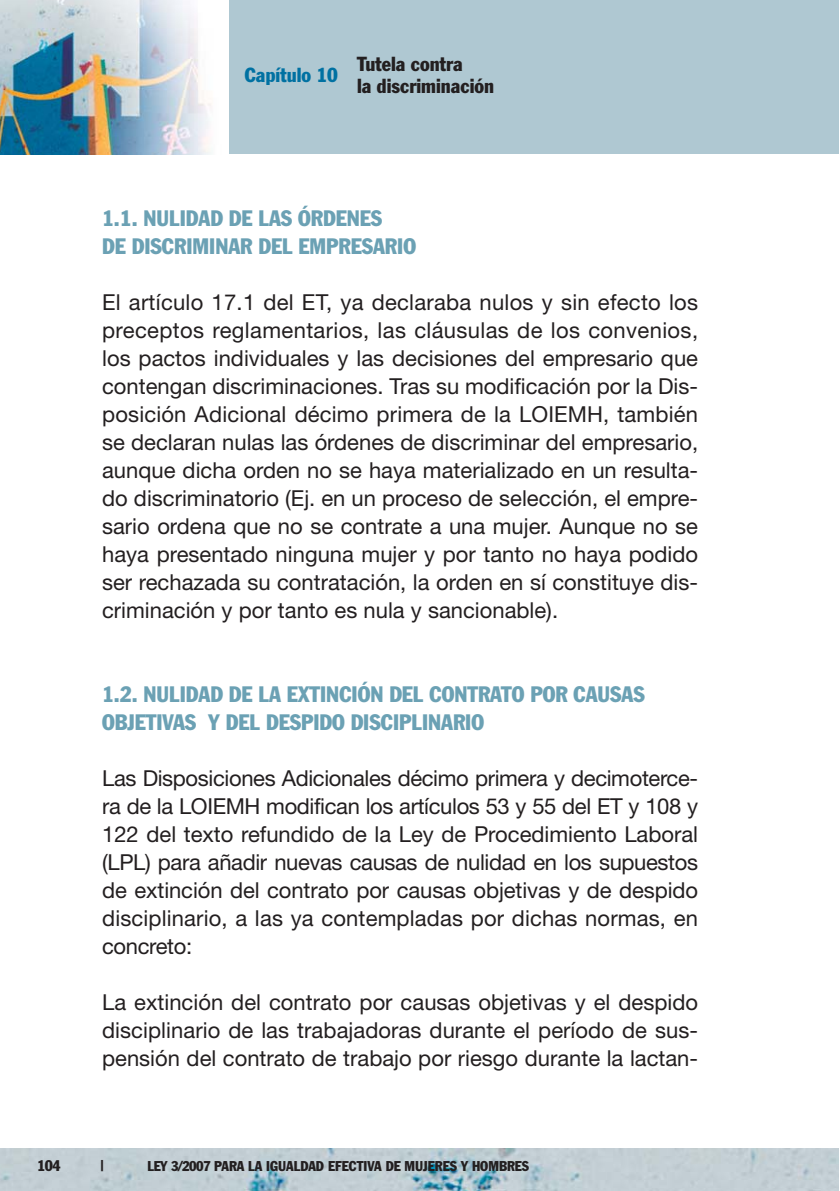
<style>
.page{position:relative;width:840px;height:1191px;background:#fff}
.page>*{position:absolute;margin:0;border:0;box-sizing:border-box;transform-origin:0 0}
.t1{font:22px/28px "Helvetica Neue";color:#231f20;text-align:justify}
.t2{font:condensed 22px/28px "Franklin Gothic";color:#6ba1b4}
.t3{font:condensed 20px/22px "Franklin Gothic";color:#231f20}
.t4{font:condensed 20px "Franklin Gothic";color:#0071a2}
.t5{font:condensed 15.2px "Franklin Gothic";color:#231f20}
.t6{font:condensed 14px "Franklin Gothic";color:#231f20}
</style>
<div class="page">
<div style="left:0;top:1px;width:838px;height:153px;background:#afc8d2"></div>
<div style="left:0;top:1px;width:229px;height:153px;background:#fff"></div>
<img style="left:0;top:1px;width:211px;height:153px">
<img style="left:0;top:1148px;width:838px;height:43px">
<p class="t4" style="left:245px;top:68px;width:95px">Capítulo 10</p>
<p class="t3" style="left:357px;top:54px;width:139px">Tutela contra<br>la discriminación</p>
<p class="t2" style="left:102px;top:206px;width:315px">1.1. NULIDAD DE LAS ÓRDENES<br>DE DISCRIMINAR DEL EMPRESARIO</p>
<p class="t1" style="left:102px;top:290px;width:597px">El artículo 17.1 del ET, ya declaraba nulos y sin efecto los preceptos reglamentarios, las cláusulas de los convenios, los pactos individuales y las decisiones del empresario que contengan discriminaciones. Tras su modificación por la Dis&shy;posición Adicional décimo primera de la LOIEMH, también se declaran nulas las órdenes de discriminar del empresario, aunque dicha orden no se haya materializado en un resulta&shy;do discriminatorio (Ej. en un proceso de selección, el empre&shy;sario ordena que no se contrate a una mujer. Aunque no se haya presentado ninguna mujer y por tanto no haya podido ser rechazada su contratación, la orden en sí constituye dis&shy;criminación y por tanto es nula y sancionable).</p>
<p class="t2" style="left:102px;top:682px;width:544px">1.2. NULIDAD DE LA EXTINCIÓN DEL CONTRATO POR CAUSAS<br>OBJETIVAS Y DEL DESPIDO DISCIPLINARIO</p>
<p class="t1" style="left:102px;top:766px;width:597px">Las Disposiciones Adicionales décimo primera y decimoterce&shy;ra de la LOIEMH modifican los artículos 53 y 55 del ET y 108 y 122 del texto refundido de la Ley de Procedimiento Laboral (LPL) para añadir nuevas causas de nulidad en los supuestos de extinción del contrato por causas objetivas y de despido disciplinario, a las ya contempladas por dichas normas, en concreto:</p>
<p class="t1" style="left:102px;top:990px;width:597px">La extinción del contrato por causas objetivas y el despido disciplinario de las trabajadoras durante el período de sus&shy;pensión del contrato de trabajo por riesgo durante la lactan-</p>
<p class="t5" style="left:37px;top:1159px;width:25px">104</p>
<p class="t5" style="left:100px;top:1159px;width:5px">|</p>
<p class="t6" style="left:147px;top:1160px;width:383px">LEY 3/2007 PARA LA IGUALDAD EFECTIVA DE MUJERES Y HOMBRES</p>
</div>
